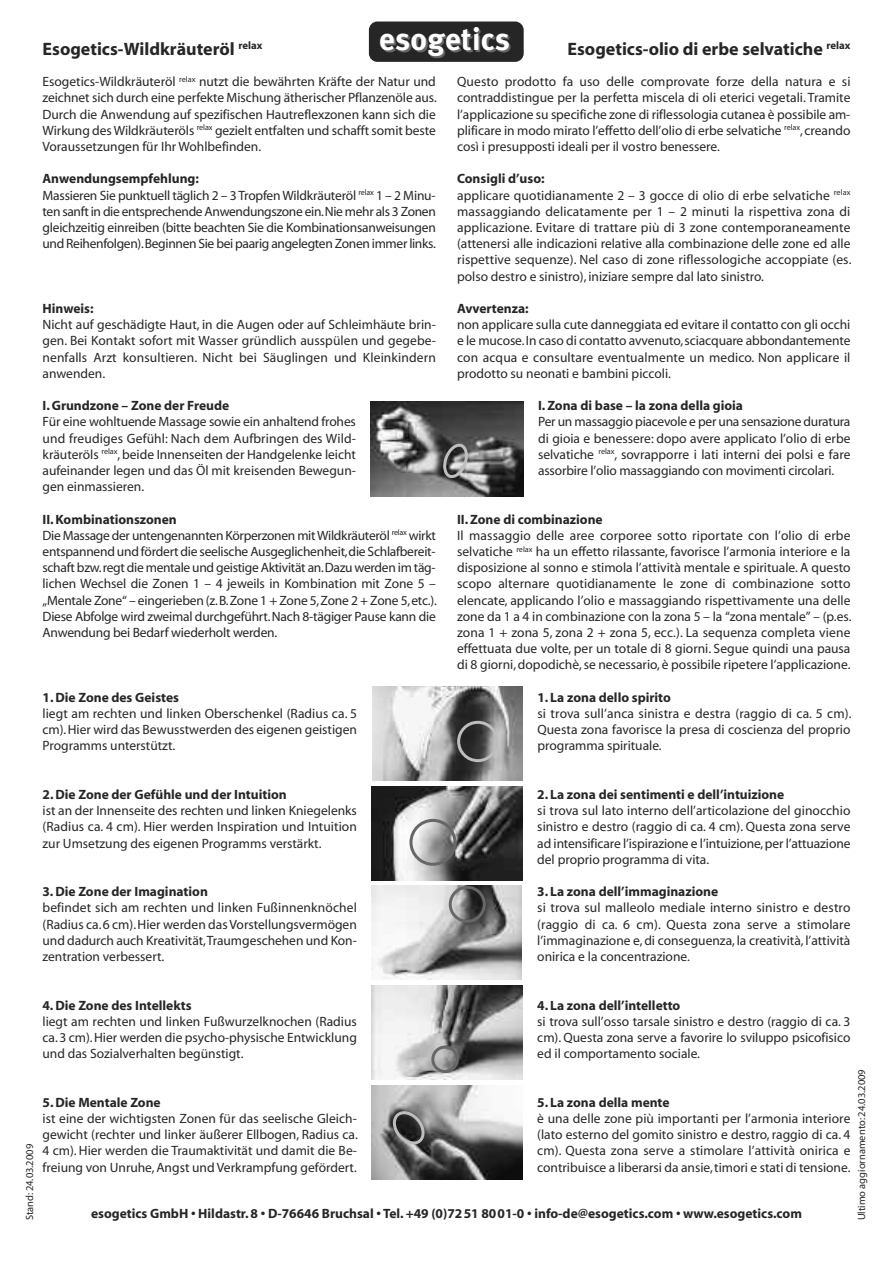
<style>
.page{position:relative;width:893px;height:1263px;background:#fff}
.page>*{position:absolute;margin:0;border:0;box-sizing:border-box;transform-origin:0 0}
.t1{font:700 31.35px "Meta Plus";letter-spacing:.01em;color:#fff}
.t2{font:700 18px "Myriad";color:#272627}
.t3{font:13.5px/16.2px "Myriad";color:#272627;text-align:justify}
.t4{font:13.5px/16.2px "Myriad";letter-spacing:-.02em;color:#272627}
.t5{font:700 13.5px "Myriad";color:#272627}
.t6{font:700 10.8px "Myriad";color:#272627}
.t7{font:10.5px "Myriad";color:#272627}
.s1{font-weight:700}
</style>
<div class="page">
<img style="left:371px;top:401px;width:152px;height:95px">
<svg style="left:441px;top:442px;width:29px;height:38px"></svg>
<img style="left:372px;top:686px;width:150px;height:94px">
<svg style="left:457px;top:721px;width:42px;height:41px;background:#656565"></svg>
<img style="left:372px;top:786px;width:150px;height:94px">
<svg style="left:409px;top:819px;width:47px;height:47px;background:#a2a2a2"></svg>
<img style="left:372px;top:886px;width:150px;height:94px">
<svg style="left:449px;top:886px;width:37px;height:37px"></svg>
<img style="left:372px;top:986px;width:150px;height:93px">
<svg style="left:431px;top:1045px;width:28px;height:28px"></svg>
<img style="left:372px;top:1085px;width:150px;height:94px">
<svg style="left:391px;top:1109px;width:35px;height:38px"></svg>
<div style="left:369px;top:22px;width:155px;height:40px;background:#272627;border-radius:9px"></div>
<p class="t7" style="left:24px;top:1220px;width:78px;rotate:-90deg">Stand: 24.03.2009</p>
<h1 class="t1" style="left:379px;top:21px;width:132px">esogetics</h1>
<h2 class="t2" style="left:43px;top:40px;width:221px">Esogetics-Wildkräuteröl <sup>relax</sup></h2>
<h2 class="t2" style="left:567px;top:40px;width:257px">Esogetics-olio di erbe selvatiche</h2>
<p class="t6" style="left:826px;top:40px;width:25px">relax</p>
<p class="t3" style="left:43px;top:74px;width:396px">Esogetics-Wildkräuteröl <sup>relax</sup> nutzt die bewährten Kräfte der Natur und zeichnet sich durch eine perfekte Mischung ätherischer Pflanzenöle aus.<br>Durch die Anwendung auf spezifischen Hautreflexzonen kann sich die Wirkung desWildkräuteröls <sup>relax</sup> gezielt entfalten und schafft somit beste Voraussetzungen für Ihr Wohlbefinden.</p>
<p class="t4" style="left:43px;top:171px;width:395px"><span class="s1">Anwendungsempfehlung:<br></span>Massieren Sie punktuell täglich 2 – 3TropfenWildkräuteröl <sup>relax</sup> 1 – 2 Minu&shy;ten sanft in die entsprechende Anwendungszone ein.Nie mehr als 3 Zonen gleichzeitig einreiben (bitte beachten Sie die Kombinationsanweisungen und Reihenfolgen).Beginnen Sie bei paarig angelegten Zonen immer links.</p>
<p class="t3" style="left:457px;top:74px;width:395px">Questo prodotto fa uso delle comprovate forze della natura e si contraddistingue per la perfetta miscela di oli eterici vegetali. Tramite l’applicazione su specifiche zone di riflessologia cutanea è possibile am&shy;plificare in modo mirato l’effetto dell’olio di erbe selvatiche <sup>relax</sup>,creando così i presupposti ideali per il vostro benessere.</p>
<p class="t3" style="left:457px;top:171px;width:396px;text-align:left"><span class="s1">Consigli d’uso:<br></span>applicare quotidianamente 2 – 3 gocce di olio di erbe selvatiche <sup>relax </sup>massaggiando delicatamente per 1 – 2 minuti la rispettiva zona di applicazione. Evitare di trattare più di 3 zone contemporaneamente (attenersi alle indicazioni relative alla combinazione delle zone ed alle rispettive sequenze). Nel caso di zone riflessologiche accoppiate (es. polso destro e sinistro), iniziare sempre dal lato sinistro.</p>
<p class="t5" style="left:457px;top:301px;width:73px">Avvertenza:</p>
<p class="t3" style="left:457px;top:317px;width:395px">non applicare sulla cute danneggiata ed evitare il contatto con gli occhi e le mucose.In caso di contatto avvenuto,sciacquare abbondantemente con acqua e consultare eventualmente un medico. Non applicare il prodotto su neonati e bambini piccoli.</p>
<p class="t5" style="left:538px;top:399px;width:207px">I.Zona di base – la zona della gioia</p>
<p class="t3" style="left:538px;top:414px;width:314px">Per un massaggio piacevole e per una sensazione duratura di gioia e benessere: dopo avere applicato l’olio di erbe selvatiche <sup>relax</sup>, sovrapporre i lati interni dei polsi e fare assorbire l’olio massaggiando con movimenti circolari.</p>
<p class="t5" style="left:457px;top:512px;width:147px">II.Zone di combinazione</p>
<p class="t3" style="left:457px;top:528px;width:396px">Il massaggio delle aree corporee sotto riportate con l’olio di erbe selvatiche <sup>relax</sup> ha un effetto rilassante, favorisce l’armonia interiore e la disposizione al sonno e stimola l’attività mentale e spirituale. A questo scopo alternare quotidianamente le zone di combinazione sotto elencate, applicando l’olio e massaggiando rispettivamente una delle zone da 1 a 4 in combinazione con la zona 5 – la “zona mentale” – (p.es. zona 1 + zona 5, zona 2 + zona 5, ecc.). La sequenza completa viene effettuata due volte, per un totale di 8 giorni. Segue quindi una pausa di 8 giorni,dopodichè,se necessario, è possibile ripetere l’applicazione.</p>
<p class="t5" style="left:537px;top:690px;width:135px">1. La zona dello spirito</p>
<p class="t3" style="left:537px;top:706px;width:316px">si trova sull’anca sinistra e destra (raggio di ca. 5 cm).<br>Questa zona favorisce la presa di coscienza del proprio programma spirituale.</p>
<p class="t5" style="left:537px;top:787px;width:249px">2. La zona dei sentimenti e dell’intuizione</p>
<p class="t3" style="left:537px;top:803px;width:315px">si trova sul lato interno dell’articolazione del ginocchio sinistro e destro (raggio di ca. 4 cm). Questa zona serve ad intensificare l’ispirazione e l’intuizione,per l’attuazione del proprio programma di vita.</p>
<p class="t5" style="left:537px;top:885px;width:182px">3. La zona dell’immaginazione</p>
<p class="t3" style="left:537px;top:900px;width:315px">si trova sul malleolo mediale interno sinistro e destro (raggio di ca. 6 cm). Questa zona serve a stimolare l’immaginazione e,di conseguenza, la creatività, l’attività onirica e la concentrazione.</p>
<p class="t5" style="left:537px;top:998px;width:145px">4. La zona dell’intelletto</p>
<p class="t3" style="left:537px;top:1014px;width:315px">si trova sull’osso tarsale sinistro e destro (raggio di ca. 3 cm). Questa zona serve a favorire lo sviluppo psicofisico ed il comportamento sociale.</p>
<p class="t5" style="left:537px;top:1095px;width:134px">5. La zona della mente</p>
<p class="t3" style="left:537px;top:1111px;width:315px">è una delle zone più importanti per l’armonia interiore (lato esterno del gomito sinistro e destro, raggio di ca. 4 cm). Questa zona serve a stimolare l’attività onirica e contribuisce a liberarsi da ansie,timori e stati di tensione.</p>
<p class="t5" style="left:43px;top:301px;width:53px">Hinweis:</p>
<p class="t3" style="left:43px;top:317px;width:395px">Nicht auf geschädigte Haut, in die Augen oder auf Schleimhäute brin&shy;gen. Bei Kontakt sofort mit Wasser gründlich ausspülen und gegebe&shy;nenfalls Arzt konsultieren. Nicht bei Säuglingen und Kleinkindern anwenden.</p>
<p class="t5" style="left:43px;top:399px;width:188px">I.Grundzone – Zone der Freude</p>
<p class="t3" style="left:43px;top:414px;width:315px">Für eine wohltuende Massage sowie ein anhaltend frohes und freudiges Gefühl: Nach dem Aufbringen des Wild&shy;kräuteröls <sup>relax</sup>,beide Innenseiten der Handgelenke leicht aufeinander legen und das Öl mit kreisenden Bewegun&shy;gen einmassieren.</p>
<p class="t4" style="left:43px;top:511px;width:396px"><span class="s1">II.Kombinationszonen<br></span>Die Massage der untengenannten Körperzonen mitWildkräuteröl <sup>relax</sup> wirkt entspannend und fördert die seelische Ausgeglichenheit,die Schlafbereit&shy;schaft bzw.regt die mentale und geistige Aktivität an.Dazu werden im täg&shy;lichen Wechsel die Zonen 1 – 4 jeweils in Kombination mit Zone 5 – „Mentale Zone“ – eingerieben (z.B.Zone 1 + Zone 5,Zone 2 + Zone 5,etc.).<br>Diese Abfolge wird zweimal durchgeführt.Nach 8-tägiger Pause kann die Anwendung bei Bedarf wiederholt werden.</p>
<p class="t5" style="left:43px;top:690px;width:138px">1.Die Zone des Geistes</p>
<p class="t3" style="left:43px;top:706px;width:316px">liegt am rechten und linken Oberschenkel (Radius ca. 5 cm).Hier wird das Bewusstwerden des eigenen geistigen Programms unterstützt.</p>
<p class="t5" style="left:43px;top:787px;width:246px">2.Die Zone der Gefühle und der Intuition</p>
<p class="t3" style="left:43px;top:803px;width:316px">ist an der Innenseite des rechten und linken Kniegelenks (Radius ca. 4 cm). Hier werden Inspiration und Intuition zur Umsetzung des eigenen Programms verstärkt.</p>
<p class="t5" style="left:43px;top:885px;width:167px">3.Die Zone der Imagination</p>
<p class="t3" style="left:43px;top:900px;width:316px">befindet sich am rechten und linken Fußinnenknöchel (Radius ca.6 cm).Hier werden das Vorstellungsvermögen und dadurch auch Kreativität,Traumgeschehen und Kon&shy;zentration verbessert.</p>
<p class="t5" style="left:43px;top:998px;width:151px">4.Die Zone des Intellekts</p>
<p class="t3" style="left:43px;top:1014px;width:316px">liegt am rechten und linken Fußwurzelknochen (Radius ca.3 cm).Hier werden die psycho-physische Entwicklung und das Sozialverhalten begünstigt.</p>
<p class="t5" style="left:43px;top:1095px;width:120px">5.Die Mentale Zone</p>
<p class="t3" style="left:43px;top:1111px;width:317px">ist eine der wichtigsten Zonen für das seelische Gleich&shy;gewicht (rechter und linker äußerer Ellbogen, Radius ca.<br>4 cm). Hier werden die Traumaktivität und damit die Be&shy;freiung von Unruhe,Angst und Verkrampfung gefördert.</p>
<p class="t7" style="left:856px;top:1220px;width:153px;rotate:-90deg">Ultimo aggiornamento: 24.03.2009</p>
<p class="t5" style="left:91px;top:1206px;width:712px">esogetics GmbH • Hildastr. 8 • D-76646 Bruchsal • Tel.+49 (0)7251 8001-0 • info-de@esogetics.com • www.esogetics.com</p>
</div>
